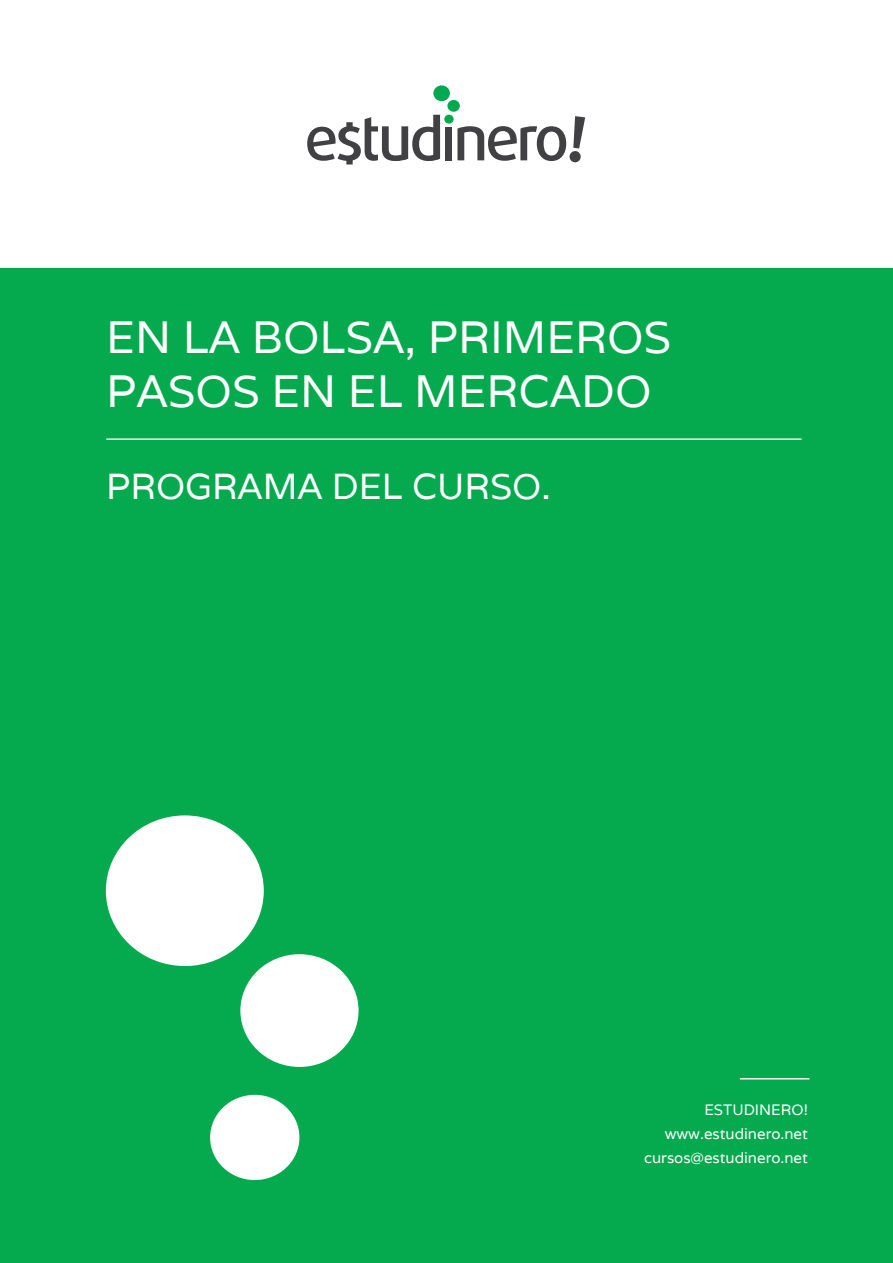
<style>
.page{position:relative;width:893px;height:1263px;background:#fff}
.page>*{position:absolute;margin:0;border:0;box-sizing:border-box;transform-origin:0 0}
.t1{font:45px/54px "Varela";color:#fff}
.t2{font:36px "Varela";color:#fff}
.t3{font:15px/24px "Varela";color:#fff;text-align:right}
</style>
<div class="page">
<div style="left:0;top:268px;width:893px;height:995px;background:#06aa4e"></div>
<hr style="left:106px;top:438px;width:695px;height:2px;background:#fff">
<hr style="left:740px;top:1078px;width:69px;height:1px;background:#fff">
<div style="left:444px;top:115px;width:10px;height:9px;background:#00a94f;border-radius:50%"></div>
<div style="left:447px;top:100px;width:13px;height:12px;background:#00a94f;border-radius:50%"></div>
<div style="left:433px;top:85px;width:17px;height:16px;background:#00a94f;border-radius:50%"></div>
<svg style="left:573px;top:116px;width:12px;height:32px"></svg>
<div style="left:569px;top:151px;width:12px;height:12px;background:#414042;border-radius:5px"></div>
<div style="left:446px;top:127px;width:6px;height:33px;background:#414042"></div>
<svg style="left:307px;top:115px;width:133px;height:49px"></svg>
<svg style="left:457px;top:126px;width:109px;height:35px"></svg>
<div style="left:210px;top:1095px;width:89px;height:85px;background:#fff;border-radius:50%"></div>
<div style="left:240px;top:954px;width:119px;height:113px;background:#fff;border-radius:50%"></div>
<div style="left:106px;top:815px;width:158px;height:151px;background:#fff;border-radius:50%"></div>
<h1 class="t1" style="left:106px;top:309px;width:567px">EN LA BOLSA, PRIMEROS<br>PASOS EN EL MERCADO</h1>
<h2 class="t2" style="left:106px;top:463px;width:446px">PROGRAMA DEL CURSO.</h2>
<p class="t3" style="left:644px;top:1097px;width:165px">ESTUDINERO! www.estudinero.net cursos@estudinero.net</p>
</div>
